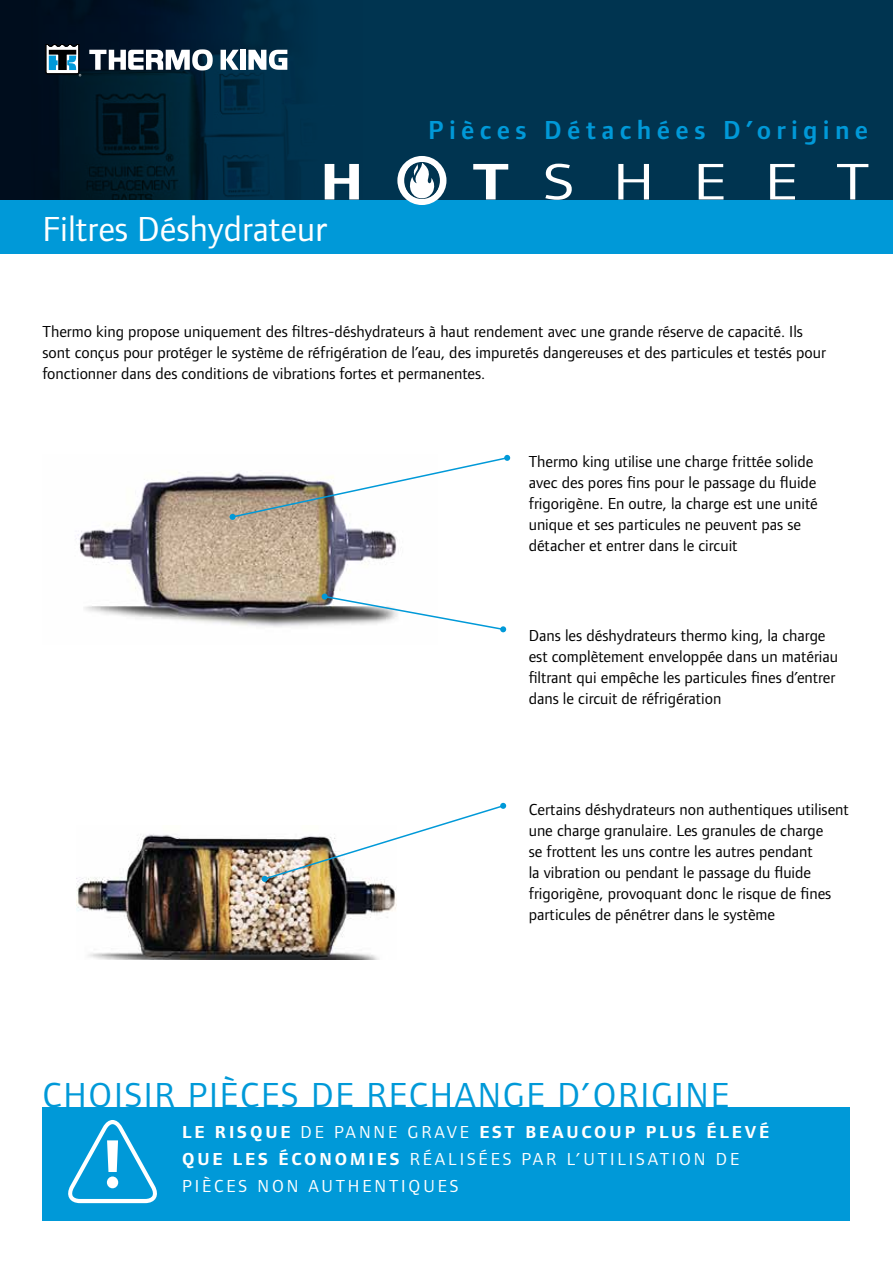
<style>
.page{position:relative;width:893px;height:1263px;background:#fff}
.page>*{position:absolute;margin:0;border:0;box-sizing:border-box;transform-origin:0 0}
.t1{font:53.25px "Foundry Form Sans";letter-spacing:.61em;color:#fff;scale:1.2 1}
.t2{font:700 53.25px "Foundry Form Sans";color:#fff;scale:1.2 1}
.t3{font:36px "Foundry Form Sans";letter-spacing:.05em;color:#0099d8}
.t4{font:36px "Foundry Form Sans";color:#fff}
.t5{font:600 27px "Foundry Form Sans";letter-spacing:.2em;color:#0099d8}
.t6{font:18px/27px "Foundry Form Sans";letter-spacing:.16em;color:#fff}
.t7{font:16.5px/21px "Foundry Form Sans";color:#000}
.s1{font-weight:700}
.s2{font-family:"Calibri"}
</style>
<div class="page">
<svg style="left:0;top:0;width:893px;height:200px;background:#002c45"></svg>
<svg style="left:89px;top:49px;width:124px;height:21px"></svg>
<svg style="left:221px;top:50px;width:18px;height:20px"></svg>
<div style="left:240px;top:50px;width:6px;height:20px;background:#fff"></div>
<svg style="left:248px;top:50px;width:39px;height:20px"></svg>
<svg style="left:45px;top:44px;width:36px;height:32px"></svg>
<div style="left:0;top:200px;width:893px;height:54px;background:#0099d8"></div>
<svg style="left:401px;top:158px;width:42px;height:45px"></svg>
<div style="left:397px;top:156px;width:49px;height:49px;border:6px solid #fff;border-radius:50%"></div>
<img style="left:77px;top:834px;width:319px;height:126px">
<img style="left:76px;top:474px;width:321px;height:153px">
<svg style="left:230px;top:455px;width:280px;height:65px"></svg>
<svg style="left:322px;top:594px;width:184px;height:38px"></svg>
<svg style="left:262px;top:803px;width:244px;height:79px"></svg>
<div style="left:43px;top:1107px;width:807px;height:113px;background:#0099d8"></div>
<svg style="left:68px;top:1120px;width:89px;height:83px"></svg>
<div style="left:107px;top:1176px;width:11px;height:12px;background:#fff;border-radius:50%"></div>
<h3 class="t5" style="left:428px;top:114px;width:441px">Pièces Détachées D’origine</h3>
<h1 class="t2" style="left:320px;top:150px;width:38px">H</h1>
<h1 class="t1" style="left:472px;top:150px;width:332px"><span class="s1">T</span>SHEET</h1>
<h2 class="t4" style="left:43px;top:208px;width:287px">Filtres Déshydrateu<span class="s2">r</span></h2>
<p class="t7" style="left:43px;top:321px;width:785px">Thermo king propose uniquement des filtres-déshydrateurs à haut rendement avec une grande réserve de capacité. Ils sont conçus pour protéger le système de réfrigération de l’eau, des impuretés dangereuses et des particules et testés pour fonctionner dans des conditions de vibrations fortes et permanentes.</p>
<p class="t7" style="left:529px;top:451px;width:291px">Thermo king utilise une charge frittée solide avec des pores fins pour le passage du fluide frigorigène. En outre, la charge est une unité unique et ses particules ne peuvent pas se détacher et entrer dans le circuit</p>
<p class="t7" style="left:529px;top:625px;width:311px">Dans les déshydrateurs thermo king, la charge est complètement enveloppée dans un matériau filtrant qui empêche les particules fines d’entrer dans le circuit de réfrigération</p>
<p class="t7" style="left:529px;top:799px;width:322px">Certains déshydrateurs non authentiques utilisent une charge granulaire. Les granules de charge<br>se frottent les uns contre les autres pendant<br>la vibration ou pendant le passage du fluide frigorigène, provoquant donc le risque de fines particules de pénétrer dans le système</p>
<h2 class="t3" style="left:43px;top:1073px;width:688px">CHOISIR PIÈCES DE RECHANGE D’ORIGINE</h2>
<p class="t6" style="left:182px;top:1118px;width:588px"><span class="s1">LE RISQUE</span> DE PANNE GRAVE <span class="s1">EST BEAUCOUP PLUS ÉLEVÉ<br>QUE LES ÉCONOMIES</span> RÉALISÉES PAR L’UTILISATION DE<br>PIÈCES NON AUTHENTIQUES</p>
</div>
